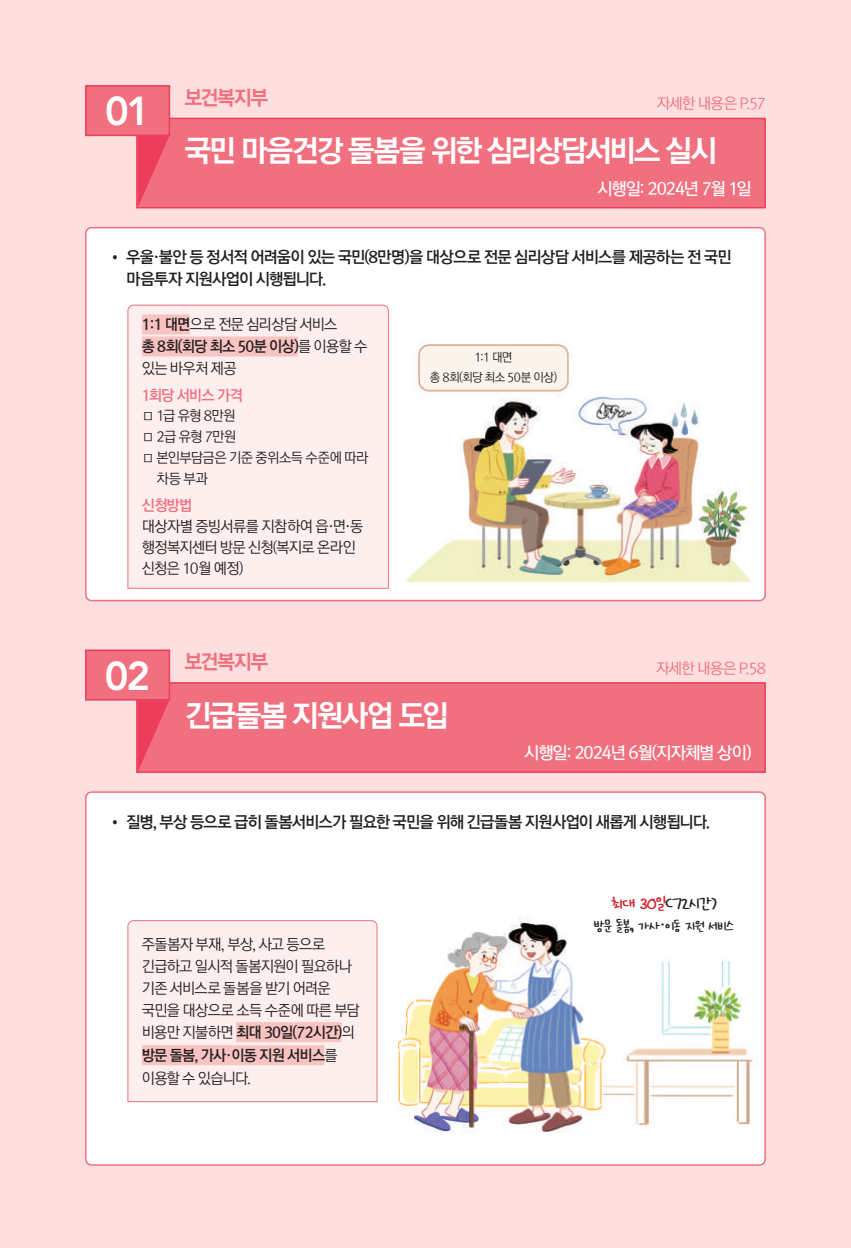
<style>
.page{position:relative;width:851px;height:1248px;background:#fff}
.page>*{position:absolute;margin:0;border:0;box-sizing:border-box;transform-origin:0 0}
.t1{font:800 40px "Avenir LT Std";color:#fff}
.t2{font:30px "Rix Go PEB";letter-spacing:-.07em;color:#fff}
.t3{font:20px "Nanum Ha Na Son Geur Ssi";letter-spacing:-.035em;color:#231f20}
.t4{font:20px "Rix Go PEB";letter-spacing:-.07em;color:#f1707f}
.t5{font:17px "Rix Go PSB";letter-spacing:-.065em;color:#fff}
.t6{font:17px "Nanum Ha Na Son Geur Ssi";letter-spacing:-.03em;color:#231f20}
.t7{font:16px/22px "Rix Go PB";letter-spacing:-.055em;color:#231f20}
.t8{font:15px/22px "Rix Go PR";letter-spacing:-.045em;color:#231f20}
.t9{font:15px/23px "Rix Go PB";letter-spacing:-.055em;color:#231f20}
.t10{font:15px "Rix Go PR";letter-spacing:-.055em;color:#f1707f}
.t11{font:15px "Rix Go PB";letter-spacing:-.06em;color:#f1707f}
.t12{font:14px/21.6px "Rix Go PR";letter-spacing:-.045em;color:#231f20}
.t13{font:12px/20px "Rix Go PR";letter-spacing:-.03em;color:#231f20;text-align:center}
.s1{font-family:"Rix Go PB"}
.s2{font-family:"Rix Go PR"}
.s3{color:#d1232a}
</style>
<div class="page">
<div style="left:0;top:0;width:850px;height:1247px;background:#fcdfde"></div>
<div style="left:136px;top:118px;width:629px;height:90px;background:#f1707f;border:2px solid #ee3c5b"></div>
<div style="left:136px;top:682px;width:629px;height:90px;background:#f1707f;border:2px solid #ee3c5b"></div>
<div style="left:85px;top:85px;width:85px;height:51px;background:#f1707f;border:2px solid #ee3c5b"></div>
<div style="left:85px;top:649px;width:85px;height:51px;background:#f1707f;border:2px solid #ee3c5b"></div>
<svg style="left:138px;top:136px;width:31px;height:71px"></svg>
<svg style="left:138px;top:700px;width:31px;height:71px"></svg>
<div style="left:86px;top:228px;width:679px;height:372px;background:#fff;border-radius:6px"></div>
<div style="left:85px;top:227px;width:680px;height:374px;border:2px solid #f1707f;border-radius:6px"></div>
<div style="left:86px;top:792px;width:679px;height:372px;background:#fff;border-radius:6px"></div>
<div style="left:85px;top:791px;width:680px;height:374px;border:2px solid #f1707f;border-radius:6px"></div>
<img style="left:406px;top:341px;width:345px;height:242px">
<img style="left:398px;top:916px;width:355px;height:217px">
<div style="left:127px;top:304px;width:262px;height:284px;background:#fdefee"></div>
<div style="left:127px;top:920px;width:250px;height:182px;background:#fdefee"></div>
<div style="left:142px;top:314px;width:48px;height:20px;background:#f9c3c2"></div>
<div style="left:142px;top:336px;width:156px;height:20px;background:#f9c3c2"></div>
<div style="left:236px;top:1022px;width:105px;height:20px;background:#f9c3c2"></div>
<div style="left:142px;top:1045px;width:182px;height:20px;background:#f9c3c2"></div>
<h1 class="t1" style="left:105px;top:88px;width:47px">01</h1>
<h3 class="t4" style="left:184px;top:84px;width:86px">보건복지부</h3>
<p class="t10" style="left:656px;top:96px;width:111px">자세한 내용은 P.57</p>
<h2 class="t2" style="left:184px;top:131px;width:534px">국민 마음건강 돌봄을 위한 심리상담서비스 실시</h2>
<p class="t5" style="left:597px;top:178px;width:156px">시행일: 2024년 7월 1일</p>
<p class="t7" style="left:126px;top:247px;width:607px;text-indent:-18px">• 우울·불안 등 정서적 어려움이 있는 국민(8만명)을 대상으로 전문 심리상담 서비스를 제공하는 전 국민 마음투자 지원사업이 시행됩니다.</p>
<p class="t8" style="left:142px;top:314px;width:197px"><span class="s1">1:1 대면</span>으로 전문 심리상담 서비스</p>
<p class="t9" style="left:142px;top:335px;width:227px">총 8회(회당 최소 50분 이상)<span class="s2">를 이용할 수</span></p>
<p class="t8" style="left:142px;top:358px;width:96px">있는 바우처 제공</p>
<p class="t11" style="left:142px;top:387px;width:103px">1회당 서비스 가격</p>
<p class="t12" style="left:142px;top:405px;width:95px">◻ 1급 유형 8만원</p>
<p class="t12" style="left:142px;top:426px;width:96px">◻ 2급 유형 7만원</p>
<p class="t12" style="left:156px;top:447px;width:214px;text-indent:-15px">◻ 본인부담금은 기준 중위소득 수준에 따라 차등 부과</p>
<p class="t11" style="left:142px;top:498px;width:52px">신청방법</p>
<p class="t8" style="left:142px;top:516px;width:223px;line-height:21px">대상자별 증빙서류를 지참하여 읍·면·동 행정복지센터 방문 신청(복지로 온라인 신청은 10월 예정)</p>
<h1 class="t1" style="left:105px;top:652px;width:47px">02</h1>
<h3 class="t4" style="left:184px;top:649px;width:86px">보건복지부</h3>
<p class="t13" style="left:430px;top:347px;width:129px">1:1 대면<br>총 8회(회당 최소 50분 이상)</p>
<h2 class="t2" style="left:184px;top:695px;width:266px">긴급돌봄 지원사업 도입</h2>
<p class="t10" style="left:656px;top:660px;width:111px">자세한 내용은 P.58</p>
<p class="t5" style="left:524px;top:742px;width:229px">시행일: 2024년 6월(지자체별 상이)</p>
<p class="t7" style="left:108px;top:811px;width:603px">• 질병, 부상 등으로 급히 돌봄서비스가 필요한 국민을 위해 긴급돌봄 지원사업이 새롭게 시행됩니다.</p>
<p class="t8" style="left:142px;top:933px;width:219px">주돌봄자 부재, 부상, 사고 등으로 긴급하고 일시적 돌봄지원이 필요하나 기존 서비스로 돌봄을 받기 어려운 국민을 대상으로 소득 수준에 따른 부담</p>
<p class="t9" style="left:142px;top:1020px;width:214px"><span class="s2">비용만 지불하면</span> 최대 30일(72시간)<span class="s2">의 </span>방문 돌봄, 가사·이동 지원 서비스<span class="s2">를</span></p>
<p class="t8" style="left:142px;top:1067px;width:111px">이용할 수 있습니다.</p>
<h3 class="t3" style="left:610px;top:892px;width:107px"><span class="s3">최대 30일</span>(72시간)</h3>
<p class="t6" style="left:593px;top:916px;width:142px">방문 돌봄, 가사<span class="s2">·</span>이동 지원 서비스</p>
</div>
